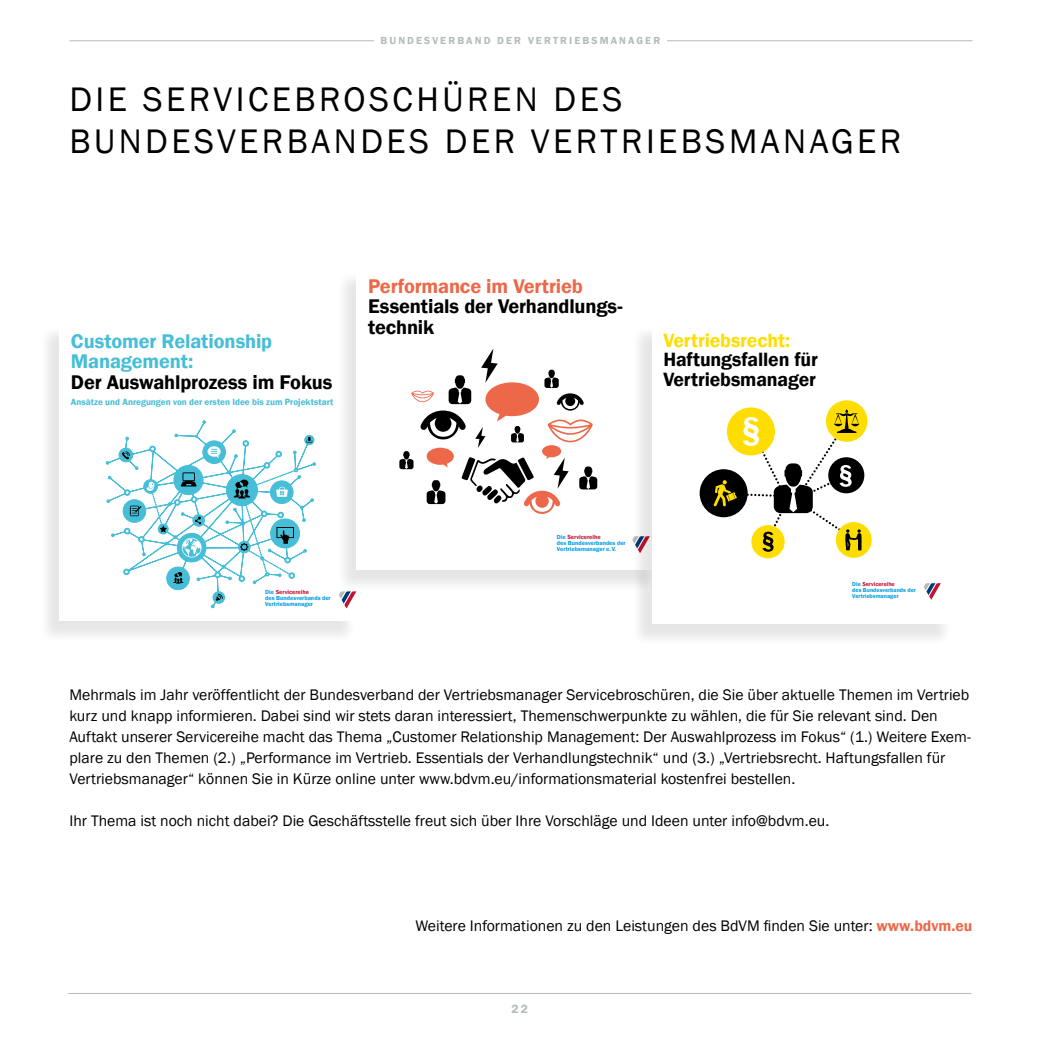
<style>
.page{position:relative;width:1042px;height:1042px;background:#fff}
.page>*{position:absolute;margin:0;border:0;box-sizing:border-box;transform-origin:0 0}
.t1{font:35px/42px "Franklin Gothic";letter-spacing:.1em;color:#000}
.t2{font:600 20.3px/20.3px "Franklin Gothic";letter-spacing:-.01em;color:#000}
.t3{font:600 20.3px/20.3px "Franklin Gothic";letter-spacing:-.01em;color:#46bed7}
.t4{font:600 20.3px "Franklin Gothic";letter-spacing:-.01em;color:#ed6849}
.t5{font:600 19.78px/19.8px "Franklin Gothic";letter-spacing:-.01em;color:#000}
.t6{font:600 19.78px "Franklin Gothic";letter-spacing:-.005em;color:#fd0}
.t7{font:15.75px/21px "Franklin Gothic";color:#000}
.t8{font:600 12.25px "Franklin Gothic";color:#b3bcb5}
.t9{font:600 10.5px "Franklin Gothic";letter-spacing:.2em;color:#b3bcb5}
.t10{font:600 9.1px "Franklin Gothic";color:#46bed7}
.t11{font:600 6.12px/6.1px "Franklin Gothic";color:#009ee3}
.t12{font:600 5.95px/6px "Franklin Gothic";color:#009ee3}
.s1{color:#c3112f}
.s2{font-weight:600;color:#ed6849}
</style>
<div class="page">
<hr style="left:69px;top:40px;width:903px;height:1px;background:#b3bcb5">
<div style="left:374px;top:37px;width:293px;height:8px;background:#fff"></div>
<hr style="left:68px;top:993px;width:903px;height:1px;background:#b3bcb5">
<div style="left:38px;top:325px;width:319px;height:318px;background:#000;opacity:.1"></div>
<div style="left:59px;top:321px;width:300px;height:300px;background:#fff"></div>
<svg style="left:106px;top:420px;width:210px;height:188px"></svg>
<div style="left:260px;top:586px;width:99px;height:27px;background:#fff"></div>
<svg style="left:339px;top:592px;width:17px;height:16px"></svg>
<div style="left:335px;top:270px;width:322px;height:322px;background:#000;opacity:.1"></div>
<div style="left:356px;top:267px;width:303px;height:303px;background:#fff"></div>
<svg style="left:399px;top:348px;width:198px;height:166px"></svg>
<div style="left:631px;top:325px;width:322px;height:322px;background:#000;opacity:.1"></div>
<div style="left:652px;top:321px;width:303px;height:303px;background:#fff"></div>
<div style="left:699px;top:469px;width:48px;height:48px;background:#000;border-radius:50%"></div>
<div style="left:828px;top:457px;width:36px;height:36px;background:#000;border-radius:50%"></div>
<div style="left:836px;top:522px;width:35px;height:36px;background:#fd0;border-radius:50%"></div>
<div style="left:826px;top:400px;width:41px;height:42px;background:#fd0;border-radius:50%"></div>
<div style="left:751px;top:525px;width:33px;height:33px;background:#fd0;border-radius:50%"></div>
<svg style="left:713px;top:409px;width:148px;height:143px"></svg>
<svg style="left:924px;top:583px;width:17px;height:17px"></svg>
<p class="t9" style="left:380px;top:34px;width:281px">BUNDESVERBAND DER VERTRIEBSMANAGER</p>
<h1 class="t1" style="left:69px;top:80px;width:833px">DIE SERVICEBROSCHÜREN DES<br>BUNDESVERBANDES DER VERTRIEBSMANAGER</h1>
<p class="t3" style="left:71px;top:331px;width:203px">Customer Relationship<br>Management:</p>
<p class="t2" style="left:71px;top:372px;width:263px">Der Auswahlprozess im Fokus</p>
<p class="t10" style="left:71px;top:397px;width:264px">Ansätze und Anregungen von der ersten Idee bis zum Projektstart</p>
<p class="t4" style="left:368px;top:274px;width:216px">Performance im Vertrieb</p>
<p class="t2" style="left:368px;top:296px;width:256px">Essentials der Verhandlungs&shy;technik</p>
<p class="t6" style="left:663px;top:328px;width:128px">Vertriebsrecht:</p>
<p class="t5" style="left:663px;top:350px;width:156px">Haftungsfallen für<br>Vertriebsmanager</p>
<p class="t11" style="left:265px;top:589px;width:67px">Die <span class="s1">Servicereihe<br></span>des Bundesverbands der<br>Vertriebsmanager</p>
<p class="t11" style="left:557px;top:534px;width:70px">Die <span class="s1">Servicereihe<br></span>des Bundesverbandes der<br>Vertriebsmanager e.V.</p>
<p class="t12" style="left:852px;top:581px;width:65px">Die <span class="s1">Servicereihe<br></span>des Bundesverbands der<br>Vertriebsmanager</p>
<p class="t7" style="left:69px;top:684px;width:902px">Mehrmals im Jahr veröffentlicht der Bundesverband der Vertriebsmanager Servicebroschüren, die Sie über aktuelle Themen im Vertrieb kurz und knapp informieren. Dabei sind wir stets daran interessiert, Themenschwerpunkte zu wählen, die für Sie relevant sind. Den Auftakt unserer Servicereihe macht das Thema „Customer Relationship Management: Der Auswahlprozess im Fokus“ (1.) Weitere Exem&shy;plare zu den Themen (2.) „Performance im Vertrieb. Essentials der Verhandlungstechnik“ und (3.) „Vertriebsrecht. Haftungsfallen für Vertriebsmanager“ können Sie in Kürze online unter www.bdvm.eu/informationsmaterial kostenfrei bestellen.</p>
<p class="t7" style="left:69px;top:810px;width:761px">Ihr Thema ist noch nicht dabei? Die Geschäftsstelle freut sich über Ihre Vorschläge und Ideen unter info@bdvm.eu.</p>
<p class="t7" style="left:415px;top:915px;width:558px">Weitere Informationen zu den Leistungen des BdVM finden Sie unter: <span class="s2">www.bdvm.eu</span></p>
<p class="t8" style="left:511px;top:1002px;width:18px">22</p>
</div>
